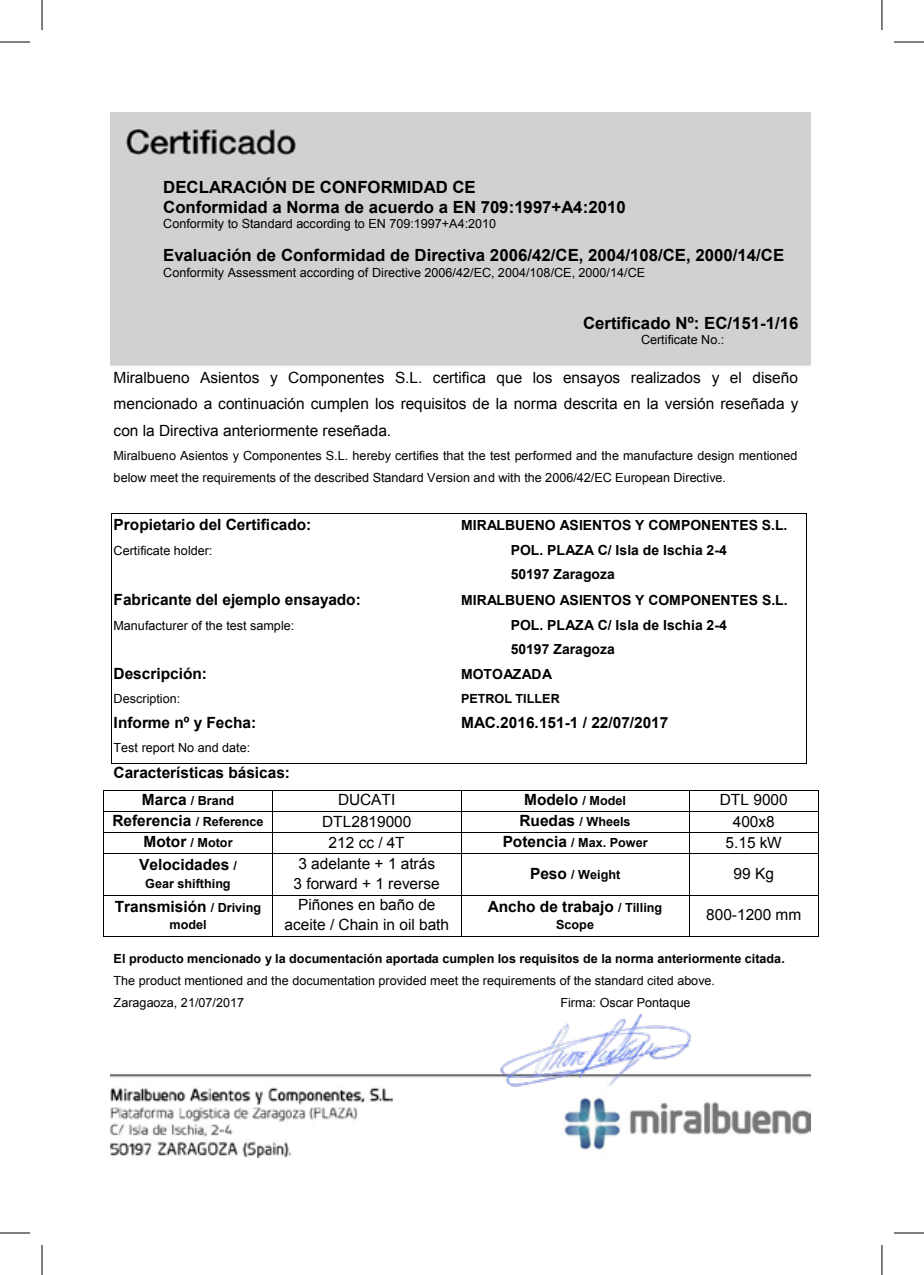
<style>
.page{position:relative;width:924px;height:1275px;background:#fff}
.page>*{position:absolute;margin:0;border:0;box-sizing:border-box;transform-origin:0 0}
.t1{font:700 16.8px/19.4px "Arial";color:#000}
.t2{font:15.4px/26.6px "Arial";color:#000;text-align:center}
.t3{font:700 15.4px "Arial";color:#000}
.t4{font:700 14px/24.2px "Arial";color:#000}
.t5{font:12.6px/21.6px "Arial";letter-spacing:.005em;color:#000}
.t6{font:700 12.6px "Arial";color:#000}
.s1{font-size:15.4px}
.s2{font-size:12.6px}
</style>
<div class="page">
<img style="left:110px;top:112px;width:700px;height:1045px">
<hr style="left:112px;top:513px;width:693px;height:1px;background:#000">
<hr style="left:112px;top:763px;width:693px;height:1px;background:#000">
<svg style="left:111px;top:513px;width:1px;height:251px"></svg>
<svg style="left:805px;top:513px;width:1px;height:251px"></svg>
<hr style="left:104px;top:790px;width:168px;height:1px;background:#000">
<hr style="left:273px;top:790px;width:187px;height:1px;background:#000">
<hr style="left:461px;top:790px;width:227px;height:1px;background:#000">
<hr style="left:689px;top:790px;width:128px;height:1px;background:#000">
<hr style="left:104px;top:811px;width:168px;height:1px;background:#000">
<hr style="left:273px;top:811px;width:187px;height:1px;background:#000">
<hr style="left:461px;top:811px;width:227px;height:1px;background:#000">
<hr style="left:689px;top:811px;width:128px;height:1px;background:#000">
<hr style="left:104px;top:832px;width:168px;height:1px;background:#000">
<hr style="left:273px;top:832px;width:187px;height:1px;background:#000">
<hr style="left:461px;top:832px;width:227px;height:1px;background:#000">
<hr style="left:689px;top:832px;width:128px;height:1px;background:#000">
<svg style="left:103px;top:790px;width:1px;height:64px"></svg>
<hr style="left:104px;top:853px;width:168px;height:1px;background:#000">
<svg style="left:272px;top:790px;width:1px;height:64px"></svg>
<hr style="left:273px;top:853px;width:187px;height:1px;background:#000">
<svg style="left:460px;top:790px;width:1px;height:64px"></svg>
<hr style="left:461px;top:853px;width:227px;height:1px;background:#000">
<svg style="left:688px;top:790px;width:1px;height:64px"></svg>
<hr style="left:689px;top:853px;width:128px;height:1px;background:#000">
<hr style="left:103px;top:854px;width:1px;height:41px;background:#000">
<hr style="left:272px;top:854px;width:1px;height:41px;background:#000">
<hr style="left:460px;top:854px;width:1px;height:41px;background:#000">
<hr style="left:688px;top:854px;width:1px;height:41px;background:#000">
<hr style="left:817px;top:854px;width:1px;height:41px;background:#000">
<hr style="left:104px;top:895px;width:168px;height:1px;background:#000">
<hr style="left:273px;top:895px;width:187px;height:1px;background:#000">
<hr style="left:461px;top:895px;width:227px;height:1px;background:#000">
<hr style="left:689px;top:895px;width:128px;height:1px;background:#000">
<hr style="left:103px;top:895px;width:1px;height:41px;background:#000">
<hr style="left:104px;top:936px;width:168px;height:1px;background:#000">
<hr style="left:272px;top:895px;width:1px;height:41px;background:#000">
<hr style="left:273px;top:936px;width:187px;height:1px;background:#000">
<hr style="left:460px;top:895px;width:1px;height:41px;background:#000">
<hr style="left:461px;top:936px;width:227px;height:1px;background:#000">
<hr style="left:688px;top:895px;width:1px;height:41px;background:#000">
<hr style="left:689px;top:936px;width:128px;height:1px;background:#000">
<hr style="left:817px;top:895px;width:1px;height:41px;background:#000">
<img style="left:496px;top:1008px;width:197px;height:79px">
<hr style="left:0;top:42px;width:30px;height:1px;background:#000">
<hr style="left:893px;top:42px;width:30px;height:1px;background:#000">
<hr style="left:0;top:1232px;width:30px;height:1px;background:#000">
<hr style="left:893px;top:1232px;width:30px;height:1px;background:#000">
<hr style="left:42px;top:0;width:1px;height:30px;background:#000">
<hr style="left:42px;top:1245px;width:1px;height:30px;background:#000">
<hr style="left:881px;top:0;width:1px;height:30px;background:#000">
<hr style="left:881px;top:1245px;width:1px;height:30px;background:#000">
<h1 class="t1" style="left:163px;top:178px;width:464px">DECLARACIÓN DE CONFORMIDAD CE<br>Conformidad a Norma de acuerdo a EN 709:1997+A4:2010</h1>
<p class="t5" style="left:163px;top:213px;width:334px">Conformity to Standard according to EN 709:1997+A4:2010</p>
<h1 class="t1" style="left:163px;top:246px;width:622px">Evaluación de Conformidad de Directiva 2006/42/CE, 2004/108/CE, 2000/14/CE</h1>
<p class="t5" style="left:163px;top:261px;width:483px">Conformity Assessment according of Directive 2006/42/EC, 2004/108/CE, 2000/14/CE</p>
<h1 class="t1" style="left:582px;top:313px;width:217px">Certificado Nº: EC/151-1/16</h1>
<p class="t5" style="left:640px;top:329px;width:85px">Certificate No.:</p>
<p class="t2" style="left:114px;top:364px;width:686px;text-align:justify">Miralbueno Asientos y Componentes S.L. certifica que los ensayos realizados y el diseño mencionado a continuación cumplen los requisitos de la norma descrita en la versión reseñada y con la Directiva anteriormente reseñada.</p>
<p class="t5" style="left:114px;top:445px;width:685px">Miralbueno Asientos y Componentes S.L. hereby certifies that the test performed and the manufacture design mentioned below meet the requirements of the described Standard Version and with the 2006/42/EC European Directive.</p>
<p class="t3" style="left:114px;top:514px;width:199px">Propietario del Certificado:</p>
<p class="t4" style="left:461px;top:513px;width:328px">MIRALBUENO ASIENTOS Y COMPONENTES S.L.</p>
<p class="t5" style="left:114px;top:540px;width:100px">Certificate holder:</p>
<p class="t4" style="left:510px;top:538px;width:217px">POL. PLAZA C/ Isla de Ischia 2-4<br>50197 Zaragoza</p>
<p class="t3" style="left:114px;top:589px;width:249px">Fabricante del ejemplo ensayado:</p>
<p class="t4" style="left:461px;top:588px;width:328px">MIRALBUENO ASIENTOS Y COMPONENTES S.L.</p>
<p class="t5" style="left:114px;top:614px;width:182px">Manufacturer of the test sample:</p>
<p class="t4" style="left:510px;top:613px;width:217px">POL. PLAZA C/ Isla de Ischia 2-4<br>50197 Zaragoza</p>
<p class="t3" style="left:114px;top:663px;width:95px">Descripción:</p>
<p class="t4" style="left:461px;top:662px;width:92px">MOTOAZADA</p>
<p class="t5" style="left:114px;top:688px;width:68px">Description:</p>
<p class="t6" style="left:461px;top:690px;width:100px">PETROL TILLER</p>
<p class="t3" style="left:114px;top:712px;width:144px">Informe nº y Fecha:</p>
<p class="t3" style="left:461px;top:712px;width:209px">MAC.2016.151-1 / 22/07/2017</p>
<p class="t5" style="left:114px;top:736px;width:138px">Test report No and date:</p>
<p class="t3" style="left:114px;top:762px;width:178px">Características básicas:</p>
<p class="t6" style="left:142px;top:792px;width:94px"><span class="s1">Marca</span> / Brand</p>
<p class="t2" style="left:338px;top:787px;width:59px">DUCATI</p>
<p class="t3" style="left:524px;top:789px;width:103px">Modelo <span class="s2">/ Model</span></p>
<p class="t2" style="left:719px;top:787px;width:69px">DTL 9000</p>
<p class="t3" style="left:112px;top:810px;width:152px">Referencia <span class="s2">/ Reference</span></p>
<p class="t2" style="left:322px;top:808px;width:91px">DTL2819000</p>
<p class="t6" style="left:519px;top:813px;width:113px"><span class="s1">Ruedas</span> / Wheels</p>
<p class="t2" style="left:732px;top:808px;width:43px">400x8</p>
<p class="t6" style="left:143px;top:834px;width:91px"><span class="s1">Motor</span> / Motor</p>
<p class="t2" style="left:328px;top:829px;width:78px">212 cc / 4T</p>
<p class="t6" style="left:502px;top:834px;width:146px"><span class="s1">Potencia</span> / Max. Power</p>
<p class="t2" style="left:725px;top:829px;width:58px">5.15 kW</p>
<p class="t3" style="left:139px;top:854px;width:99px">Velocidades <span class="s2">/</span></p>
<p class="t6" style="left:145px;top:875px;width:87px">Gear shifthing</p>
<p class="t2" style="left:293px;top:853px;width:147px;line-height:20.4px">3 adelante + 1 atrás<br>3 forward + 1 reverse</p>
<p class="t6" style="left:530px;top:865px;width:92px"><span class="s1">Peso</span> / Weight</p>
<p class="t2" style="left:733px;top:860px;width:42px">99 Kg</p>
<p class="t2" style="left:284px;top:894px;width:166px;line-height:20.4px">Piñones en baño de aceite / Chain in oil bath</p>
<p class="t3" style="left:487px;top:896px;width:176px">Ancho de trabajo <span class="s2">/ Tilling</span></p>
<p class="t3" style="left:115px;top:896px;width:148px">Transmisión <span class="s2">/ Driving</span></p>
<p class="t6" style="left:169px;top:916px;width:39px">model</p>
<p class="t2" style="left:706px;top:901px;width:97px">800-1200 mm</p>
<p class="t6" style="left:114px;top:950px;width:672px">El producto mencionado y la documentación aportada cumplen los requisitos de la norma anteriormente citada.</p>
<p class="t5" style="left:114px;top:970px;width:602px">The product mentioned and the documentation provided meet the requirements of the standard cited above.<br>Zaragaoza, 21/07/2017</p>
<p class="t6" style="left:556px;top:916px;width:39px">Scope</p>
<p class="t5" style="left:560px;top:991px;width:132px">Firma: Oscar Pontaque</p>
</div>
